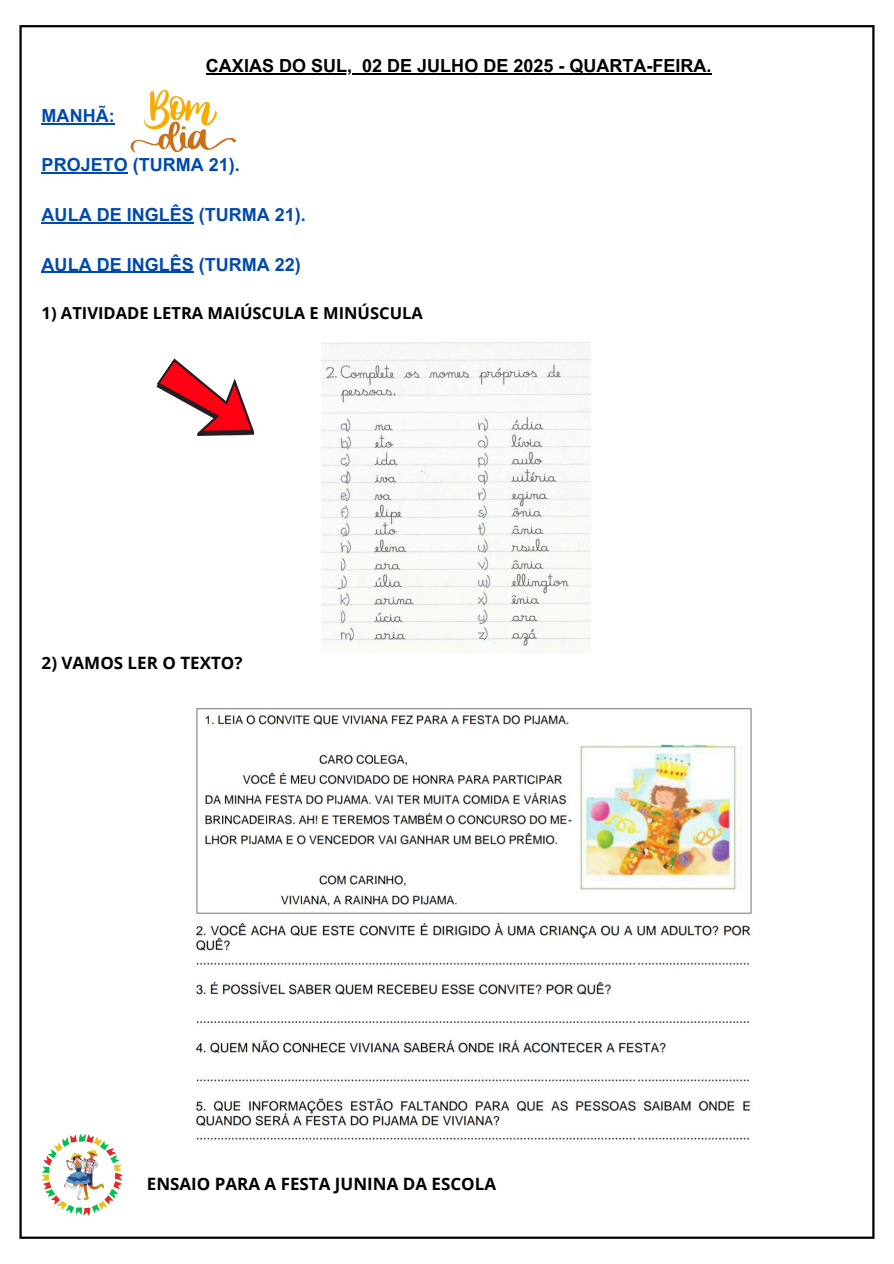
<style>
.page{position:relative;width:894px;height:1264px;background:#fff}
.page>*{position:absolute;margin:0;border:0;box-sizing:border-box;transform-origin:0 0}
.t1{font:700 18px "Arial MT Pro";color:#004aad}
.t2{font:700 18px "Arial MT Pro";color:#000}
.t3{font:700 16.95px "Open Sans";color:#000}
.t4{font:700 16.5px "Open Sans";color:#000}
</style>
<div class="page">
<hr style="left:19px;top:27px;width:3px;height:1209px;background:#000">
<hr style="left:872px;top:27px;width:2px;height:1209px;background:#000">
<hr style="left:19px;top:25px;width:855px;height:2px;background:#000">
<hr style="left:19px;top:1236px;width:855px;height:2px;background:#000">
<svg style="left:130px;top:89px;width:106px;height:63px"></svg>
<hr style="left:206px;top:73px;width:146px;height:2px;background:#000">
<svg style="left:352px;top:73px;width:10px;height:2px"></svg>
<hr style="left:362px;top:73px;width:349px;height:2px;background:#000">
<hr style="left:42px;top:123px;width:73px;height:1px;background:#004aad">
<hr style="left:42px;top:173px;width:86px;height:1px;background:#004aad">
<hr style="left:42px;top:222px;width:152px;height:1px;background:#004aad">
<hr style="left:42px;top:272px;width:152px;height:1px;background:#004aad">
<svg style="left:156px;top:358px;width:99px;height:78px"></svg>
<svg style="left:42px;top:1134px;width:81px;height:81px"></svg>
<img style="left:64px;top:1149px;width:39px;height:50px">
<img style="left:321px;top:343px;width:269px;height:310px">
<img style="left:195px;top:708px;width:557px;height:432px">
<p class="t2" style="left:206px;top:59px;width:507px">CAXIAS DO SUL, 02 DE JULHO DE 2025 - QUARTA-FEIRA.</p>
<p class="t1" style="left:42px;top:109px;width:74px">MANHÃ:</p>
<h1 class="t1" style="left:42px;top:158px;width:200px">PROJETO (TURMA 21).</h1>
<h1 class="t1" style="left:42px;top:208px;width:266px">AULA DE INGLÊS (TURMA 21).</h1>
<p class="t1" style="left:42px;top:257px;width:261px">AULA DE INGLÊS (TURMA 22)</p>
<p class="t4" style="left:42px;top:301px;width:382px">1) ATIVIDADE LETRA MAIÚSCULA E MINÚSCULA</p>
<p class="t3" style="left:42px;top:651px;width:202px">2) VAMOS LER O TEXTO?</p>
<p class="t3" style="left:147px;top:1172px;width:351px">ENSAIO PARA A FESTA JUNINA DA ESCOLA</p>
</div>
